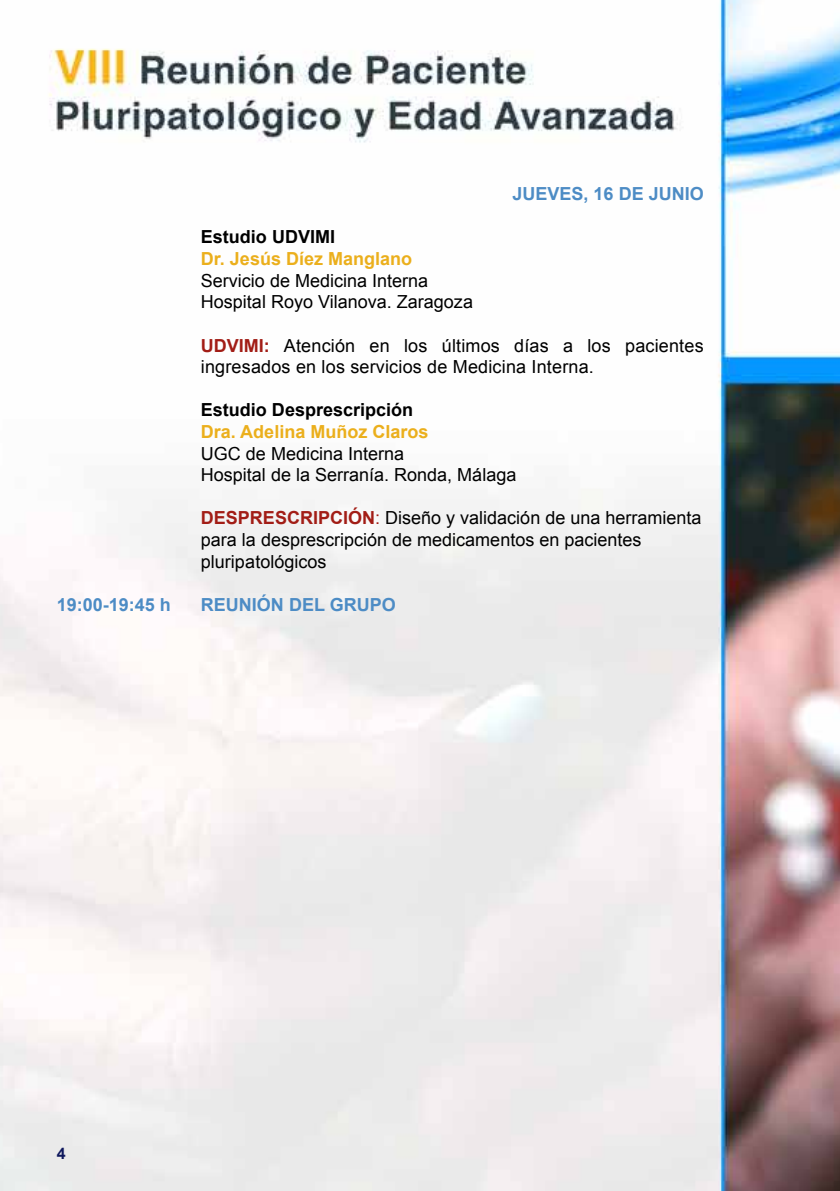
<style>
.page{position:relative;width:840px;height:1191px;background:#fff}
.page>*{position:absolute;margin:0;border:0;box-sizing:border-box;transform-origin:0 0}
.t1{font:18px/21.6px "Arial";color:#000}
.t2{font:700 18px "Arial";color:#4d8cc5}
.t3{font:700 18px "Arial";color:#ebaf1c}
.t4{font:700 18px "Arial";color:#000}
.t5{font:700 16px "Arial";color:#0f185d}
.s1{font-weight:700;color:#a21d16}
.s2{color:#a21d16}
</style>
<div class="page">
<img style="left:0;top:0;width:839px;height:1191px">
<p class="t2" style="left:512px;top:182px;width:193px">JUEVES, 16 DE JUNIO</p>
<p class="t4" style="left:201px;top:225px;width:136px">Estudio UDVIMI</p>
<p class="t3" style="left:201px;top:247px;width:213px">Dr. Jesús Díez Manglano</p>
<p class="t1" style="left:201px;top:270px;width:273px">Servicio de Medicina Interna<br>Hospital Royo Vilanova. Zaragoza</p>
<p class="t1" style="left:201px;top:334px;width:504px"><span class="s1">UDVIMI:</span> Atención en los últimos días a los pacientes ingresados en los servicios de Medicina Interna.</p>
<p class="t4" style="left:201px;top:398px;width:214px">Estudio Desprescripción</p>
<p class="t3" style="left:201px;top:419px;width:229px">Dra. Adelina Muñoz Claros</p>
<p class="t1" style="left:201px;top:442px;width:317px">UGC de Medicina Interna<br>Hospital de la Serranía. Ronda, Málaga</p>
<p class="t1" style="left:201px;top:507px;width:502px"><span class="s1">DESPRESCRIPCIÓN</span><span class="s2">:</span> Diseño y validación de una herramienta para la desprescripción de medicamentos en pacientes pluripatológicos</p>
<p class="t2" style="left:57px;top:592px;width:116px">19:00-19:45 h</p>
<p class="t2" style="left:201px;top:592px;width:196px">REUNIÓN DEL GRUPO</p>
<p class="t5" style="left:57px;top:1142px;width:10px">4</p>
</div>
